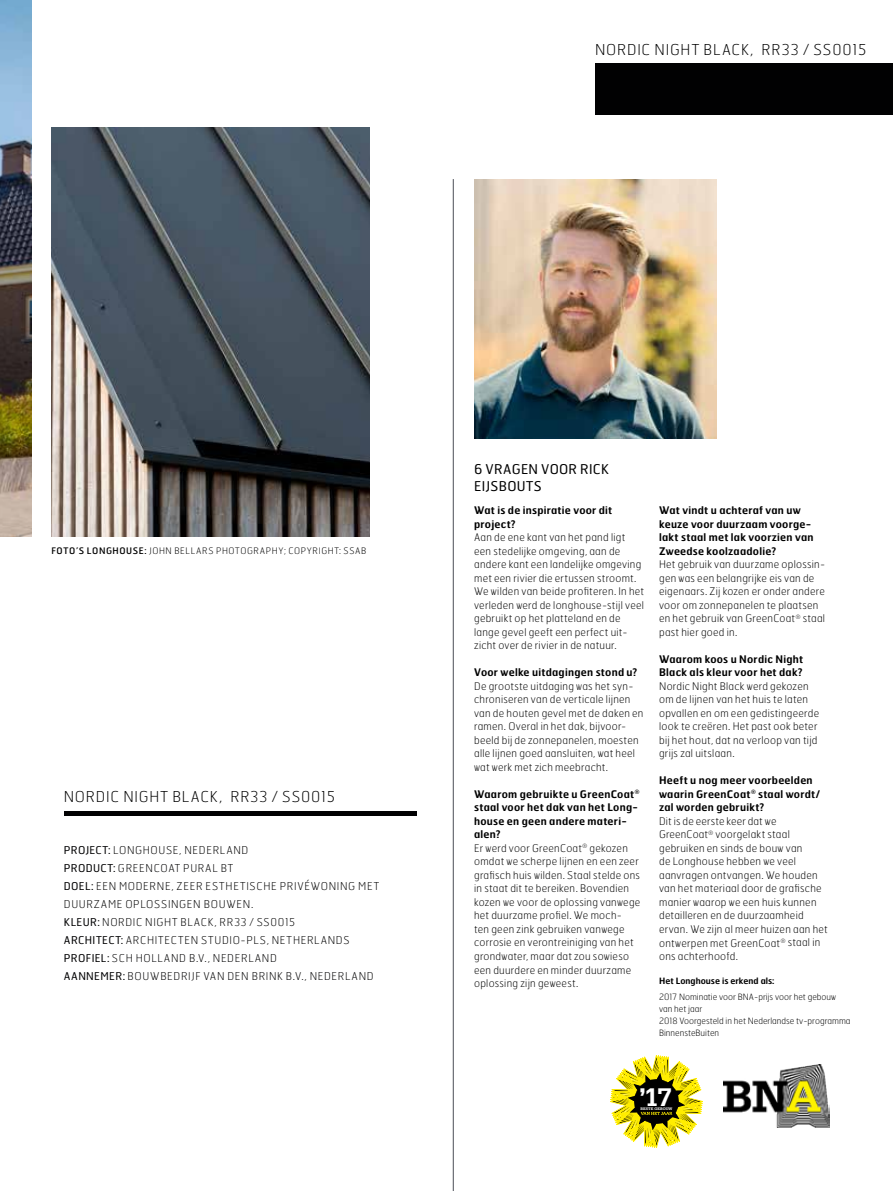
<style>
.page{position:relative;width:893px;height:1191px;background:#fff}
.page>*{position:absolute;margin:0;border:0;box-sizing:border-box;transform-origin:0 0}
.t1{font:700 27px "Serifa";color:#fff}
.t2{font:100 15px "Hermes FB";letter-spacing:.05em;color:#000}
.t3{font:13.5px/16.5px "Hermes FB";letter-spacing:.02em;color:#000}
.t4{font:100 10.8px/18px "Hermes FB";letter-spacing:.065em;color:#000}
.t5{font:100 10.5px/13.5px "Hermes FB";letter-spacing:.025em;color:#000}
.t6{font:600 10.5px/13.5px "Hermes FB";letter-spacing:.025em;color:#000}
.t7{font:100 9px "Hermes FB";letter-spacing:.075em;color:#000}
.t8{font:100 8.7px/12px "Hermes FB";color:#000}
.t9{font:600 8.7px "Hermes FB";color:#000}
.t10{font:700 3.9px "Serifa LT";color:#fff}
.s1{font-weight:400}
.s2{font-weight:400;color:#010102}
.s3{color:#010102}
.s4{font-weight:600}
</style>
<div class="page">
<img style="left:51px;top:128px;width:319px;height:408px">
<img style="left:0;top:0;width:31px;height:536px">
<div style="left:595px;top:64px;width:298px;height:51px;background:#010102"></div>
<div style="left:64px;top:811px;width:352px;height:5px;background:#010102"></div>
<img style="left:474px;top:179px;width:242px;height:259px">
<hr style="left:453px;top:179px;width:1px;height:1012px;background:#696b72">
<img style="left:723px;top:1064px;width:106px;height:63px">
<svg style="left:610px;top:1055px;width:93px;height:93px"></svg>
<h2 class="t2" style="left:595px;top:40px;width:273px">NORDIC NIGHT BLACK, RR33 / SS0015</h2>
<p class="t7" style="left:51px;top:544px;width:317px"><span class="s1">FOTO’S LONGHOUSE:</span> JOHN BELLARS PHOTOGRAPHY; COPYRIGHT: SSAB</p>
<h2 class="t2" style="left:64px;top:787px;width:273px">NORDIC NIGHT BLACK, RR33 / SS0015</h2>
<p class="t4" style="left:64px;top:840px;width:317px"><span class="s2">PROJECT:</span> LONGHOUSE, NEDERLAND<br><span class="s2">PRODUCT:</span> <span class="s3">GREENCOAT PURAL BT<br></span><span class="s2">DOEL:</span> EEN MODERNE, ZEER ESTHETISCHE PRIVÉWONING MET DUURZAME OPLOSSINGEN BOUWEN.<br><span class="s2">KLEUR:</span> NORDIC NIGHT BLACK, RR33 / SS0015<br><span class="s2">ARCHITECT:</span> ARCHITECTEN STUDIO-PLS, NETHERLANDS <span class="s2">PROFIEL:</span> <span class="s3">SCH HOLLAND B.V., NEDERLAND<br></span><span class="s2">AANNEMER:</span> <span class="s3">BOUWBEDRIJF VAN DEN BRINK B.V., NEDERLAND</span></p>
<p class="t3" style="left:474px;top:460px;width:136px">6 VRAGEN VOOR RICK<br>EIJSBOUTS</p>
<p class="t6" style="left:474px;top:503px;width:140px">Wat is de inspiratie voor dit project?</p>
<p class="t5" style="left:474px;top:530px;width:171px">Aan de ene kant van het pand ligt een stedelijke omgeving, aan de andere kant een landelijke omgeving met een rivier die ertussen stroomt.<br>We wilden van beide profiteren. In het verleden werd de longhouse-stijl veel gebruikt op het platteland en de lange gevel geeft een perfect uit&shy;zicht over de rivier in de natuur.</p>
<p class="t6" style="left:474px;top:665px;width:165px">Voor welke uitdagingen stond u?</p>
<p class="t5" style="left:474px;top:679px;width:171px">De grootste uitdaging was het syn&shy;chroniseren van de verticale lijnen van de houten gevel met de daken en ramen. Overal in het dak, bijvoor&shy;beeld bij de zonnepanelen, moesten alle lijnen goed aansluiten, wat heel wat werk met zich meebracht.</p>
<p class="t5" style="left:474px;top:787px;width:168px"><span class="s4">Waarom gebruikte u GreenCoat</span><sup>® </sup><span class="s4">staal voor het dak van het Long&shy;house en geen andere materi&shy;alen?<br></span>Er werd voor GreenCoat<sup>®</sup> gekozen omdat we scherpe lijnen en een zeer grafisch huis wilden. Staal stelde ons in staat dit te bereiken. Bovendien kozen we voor de oplossing vanwege het duurzame profiel. We moch-<br>ten geen zink gebruiken vanwege corrosie en verontreiniging van het grondwater, maar dat zou sowieso een duurdere en minder duurzame oplossing zijn geweest.</p>
<p class="t6" style="left:659px;top:503px;width:156px">Wat vindt u achteraf van uw keuze voor duurzaam voorge&shy;lakt staal met lak voorzien van<br>Zweedse koolzaadolie?</p>
<p class="t5" style="left:659px;top:557px;width:168px">Het gebruik van duurzame oplossin&shy;gen was een belangrijke eis van de eigenaars. Zij kozen er onder andere voor om zonnepanelen te plaatsen en het gebruik van GreenCoat<sup>®</sup> staal past hier goed in.</p>
<p class="t6" style="left:659px;top:652px;width:146px">Waarom koos u Nordic Night<br>Black als kleur voor het dak?</p>
<p class="t5" style="left:659px;top:679px;width:162px">Nordic Night Black werd gekozen om de lijnen van het huis te laten opvallen en om een gedistingeerde look te creëren. Het past ook beter bij het hout, dat na verloop van tijd grijs zal uitslaan.</p>
<p class="t6" style="left:659px;top:773px;width:162px">Heeft u nog meer voorbeelden waarin GreenCoat<sup>®</sup> staal wordt/ zal worden gebruikt?</p>
<p class="t5" style="left:659px;top:814px;width:170px">Dit is de eerste keer dat we<br>GreenCoat<sup>®</sup> voorgelakt staal gebruiken en sinds de bouw van<br>de Longhouse hebben we veel aanvragen ontvangen. We houden van het materiaal door de grafische manier waarop we een huis kunnen detailleren en de duurzaamheid ervan. We zijn al meer huizen aan het ontwerpen met GreenCoat<sup>®</sup> staal in ons achterhoofd.</p>
<p class="t9" style="left:659px;top:975px;width:117px">Het Longhouse is erkend als:</p>
<p class="t8" style="left:659px;top:991px;width:193px">2017 Nominatie voor BNA-prijs voor het gebouw van het jaar<br>2018 Voorgesteld in het Nederlandse tv-programma<br>BinnensteBuiten</p>
<h1 class="t1" style="left:639px;top:1081px;width:35px">’17</h1>
<p class="t10" style="left:641px;top:1106px;width:33px">BESTE GEBOUW</p>
</div>
